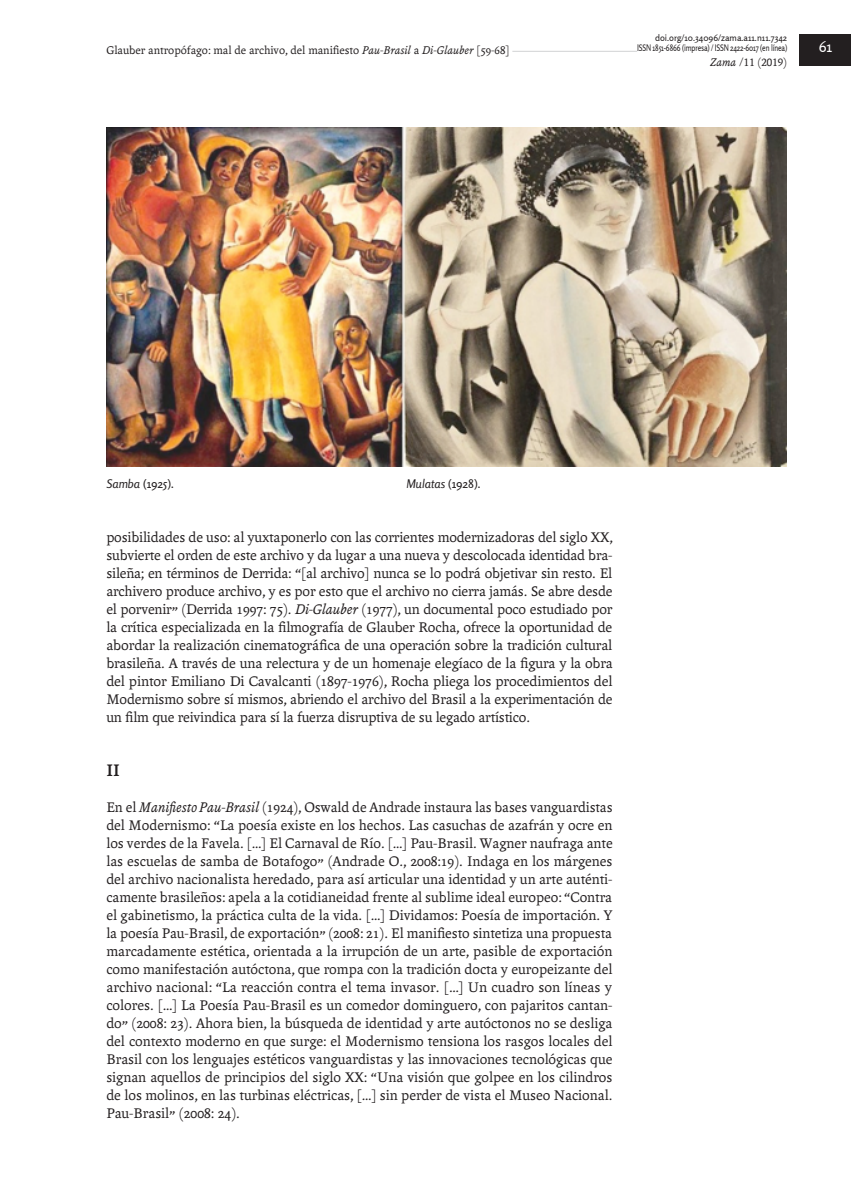
<style>
.page{position:relative;width:851px;height:1191px;background:#fff}
.page>*{position:absolute;margin:0;border:0;box-sizing:border-box;transform-origin:0 0}
.art-subtitulo{font:700 18px "Andralis ND Os F";color:#231f20}
.art-texto-principal{font:15px/18px "Andralis ND Os F";letter-spacing:-.005em;color:#231f20;text-align:justify}
.t1{font:15px "Rosario";color:#fff}
.t2{font:12px "Andralis ND Os F";color:#231f20}
.img-epigrafe-inferio{font:italic 12px "Rosario";color:#231f20}
.t3{font:12px "Andralis NDSC";color:#231f20}
.img-epigrafe-inferio-2{font:12px "Rosario";color:#231f20}
.t4{font:9px/10.8px "Rosario";letter-spacing:-.02em;color:#231f20;text-align:right}
.s1{font-family:"Andralis ND Os F";font-style:italic}
.s2{font-style:italic}
.s3{font-style:normal}
</style>
<div class="page">
<hr style="left:112px;top:51px;width:612px;height:1px;background:#d1d2d4">
<div style="left:637px;top:41px;width:150px;height:15px;background:#fff"></div>
<div style="left:799px;top:35px;width:51px;height:31px;background:#231f20"></div>
<div style="left:106px;top:44px;width:406px;height:15px;background:#fff"></div>
<img style="left:106px;top:128px;width:680px;height:339px">
<p class="t4" style="left:637px;top:32px;width:151px">doi.org/10.34096/zama.a11.n11.7342<br>ISSN 1851-6866 (impresa) / ISSN 2422-6017 (en línea)</p>
<p class="t3" style="left:710px;top:55px;width:78px"><span class="s1">Zama</span> /11 (2019)</p>
<p class="t2" style="left:106px;top:44px;width:404px">Glauber antropófago: mal de archivo, del manifiesto <span class="s2">Pau-Brasil</span> a <span class="s2">Di-Glauber</span> [59-68]</p>
<p class="t1" style="left:818px;top:38px;width:15px">61</p>
<p class="img-epigrafe-inferio-2" style="left:106px;top:476px;width:69px"><span class="s2">Samba</span> (1925).</p>
<p class="img-epigrafe-inferio" style="left:406px;top:476px;width:76px">Mulatas <span class="s3">(1928).</span></p>
<p class="art-texto-principal" style="left:106px;top:528px;width:508px">posibilidades de uso: al yuxtaponerlo con las corrientes modernizadoras del siglo XX, subvierte el orden de este archivo y da lugar a una nueva y descolocada identidad bra&shy;sileña; en términos de Derrida: “[al archivo] nunca se lo podrá objetivar sin resto. El archivero produce archivo, y es por esto que el archivo no cierra jamás. Se abre desde el porvenir” (Derrida 1997: 75). <span class="s2">Di-Glauber</span> (1977), un documental poco estudiado por la crítica especializada en la filmografía de Glauber Rocha, ofrece la oportunidad de abordar la realización cinematográfica de una operación sobre la tradición cultural brasileña. A través de una relectura y de un homenaje elegíaco de la figura y la obra del pintor Emiliano Di Cavalcanti (1897-1976), Rocha pliega los procedimientos del Modernismo sobre sí mismos, abriendo el archivo del Brasil a la experimentación de un film que reivindica para sí la fuerza disruptiva de su legado artístico.</p>
<p class="art-subtitulo" style="left:106px;top:760px;width:15px">II</p>
<p class="art-texto-principal" style="left:106px;top:798px;width:507px">En el <span class="s2">Manifiesto Pau-Brasil</span> (1924), Oswald de Andrade instaura las bases vanguardistas del Modernismo: “La poesía existe en los hechos. Las casuchas de azafrán y ocre en los verdes de la Favela. […] El Carnaval de Río. […] Pau-Brasil. Wagner naufraga ante las escuelas de samba de Botafogo” (Andrade O., 2008:19). Indaga en los márgenes del archivo nacionalista heredado, para así articular una identidad y un arte auténti&shy;camente brasileños: apela a la cotidianeidad frente al sublime ideal europeo: “Contra el gabinetismo, la práctica culta de la vida. […] Dividamos: Poesía de importación. Y la poesía Pau-Brasil, de exportación” (2008: 21). El manifiesto sintetiza una propuesta marcadamente estética, orientada a la irrupción de un arte, pasible de exportación como manifestación autóctona, que rompa con la tradición docta y europeizante del archivo nacional: “La reacción contra el tema invasor. […] Un cuadro son líneas y colores. […] La Poesía Pau-Brasil es un comedor dominguero, con pajaritos cantan&shy;do” (2008: 23). Ahora bien, la búsqueda de identidad y arte autóctonos no se desliga del contexto moderno en que surge: el Modernismo tensiona los rasgos locales del Brasil con los lenguajes estéticos vanguardistas y las innovaciones tecnológicas que signan aquellos de principios del siglo XX: “Una visión que golpee en los cilindros de los molinos, en las turbinas eléctricas, […] sin perder de vista el Museo Nacional.<br>Pau-Brasil” (2008: 24).</p>
</div>
